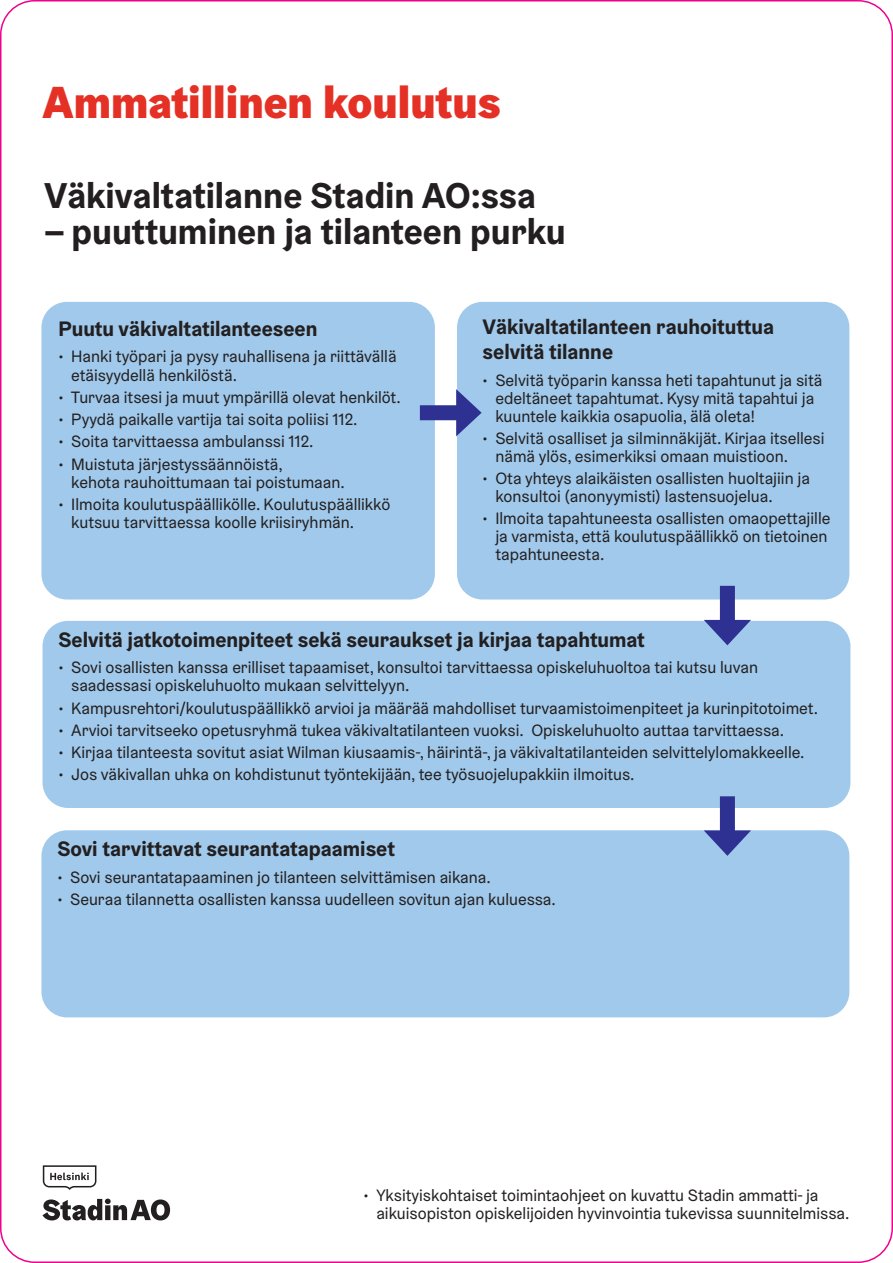
<style>
.page{position:relative;width:893px;height:1263px;background:#fff}
.page>*{position:absolute;margin:0;border:0;box-sizing:border-box;transform-origin:0 0}
.Pääotsikko{font:900 45px "Helsinki Grotesk";color:#e53025}
.Otsikko_2{font:700 36px "Helsinki Grotesk";color:#231f20}
.Otsikko_3{font:700 21px/25.2px "Helsinki Grotesk";color:#231f20}
.t1{font:16.5px/18px "Helsinki Grotesk";color:#231f20}
</style>
<div class="page">
<div style="left:457px;top:302px;width:392px;height:297px;background:#a0c9eb;border-radius:26px"></div>
<div style="left:43px;top:621px;width:807px;height:187px;background:#a0c9eb;border-radius:26px"></div>
<div style="left:41px;top:302px;width:394px;height:297px;background:#a0c9eb;border-radius:26px"></div>
<div style="left:41px;top:830px;width:808px;height:187px;background:#a0c9eb;border-radius:26px"></div>
<svg style="left:43px;top:1165px;width:53px;height:25px"></svg>
<svg style="left:43px;top:1198px;width:127px;height:22px"></svg>
<div style="left:420px;top:405px;width:46px;height:15px;background:#2e3092"></div>
<svg style="left:456px;top:389px;width:26px;height:47px"></svg>
<div style="left:720px;top:586px;width:15px;height:44px;background:#2e3092"></div>
<svg style="left:704px;top:620px;width:47px;height:25px"></svg>
<div style="left:720px;top:796px;width:15px;height:44px;background:#2e3092"></div>
<svg style="left:704px;top:830px;width:47px;height:26px"></svg>
<p class="Pääotsikko" style="left:43px;top:73px;width:459px">Ammatillinen koulutus</p>
<p class="Otsikko_2" style="left:44px;top:173px;width:493px">Väkivaltatilanne Stadin AO:ssa</p>
<p class="Otsikko_2" style="left:44px;top:209px;width:523px">– puuttuminen ja tilanteen purku</p>
<p class="Otsikko_3" style="left:58px;top:316px;width:260px">Puutu väkivaltatilanteeseen</p>
<p class="t1" style="left:71px;top:348px;width:327px">Hanki työpari ja pysy rauhallisena ja riittävällä</p>
<p class="t1" style="left:58px;top:348px;width:7px">•</p>
<p class="t1" style="left:58px;top:388px;width:7px">•</p>
<p class="t1" style="left:58px;top:410px;width:7px">•</p>
<p class="t1" style="left:58px;top:432px;width:7px">•</p>
<p class="t1" style="left:58px;top:455px;width:7px">•</p>
<p class="t1" style="left:58px;top:495px;width:7px">•</p>
<p class="t1" style="left:71px;top:366px;width:167px">etäisyydellä henkilöstä.</p>
<p class="t1" style="left:71px;top:388px;width:331px">Turvaa itsesi ja muut ympärillä olevat henkilöt.</p>
<p class="t1" style="left:71px;top:410px;width:288px">Pyydä paikalle vartija tai soita poliisi 112.</p>
<p class="t1" style="left:71px;top:432px;width:244px">Soita tarvittaessa ambulanssi 112.</p>
<p class="t1" style="left:71px;top:455px;width:213px">Muistuta järjestyssäännöistä,</p>
<p class="t1" style="left:71px;top:473px;width:275px">kehota rauhoittumaan tai poistumaan.</p>
<p class="t1" style="left:71px;top:495px;width:321px">Ilmoita koulutuspäällikölle. Koulutuspäällikkö</p>
<p class="t1" style="left:71px;top:513px;width:284px">kutsuu tarvittaessa koolle kriisiryhmän.</p>
<p class="Otsikko_3" style="left:483px;top:314px;width:293px">Väkivaltatilanteen rauhoituttua selvitä tilanne</p>
<p class="t1" style="left:495px;top:371px;width:328px">Selvitä työparin kanssa heti tapahtunut ja sitä</p>
<p class="t1" style="left:483px;top:371px;width:7px">•</p>
<p class="t1" style="left:483px;top:429px;width:7px">•</p>
<p class="t1" style="left:483px;top:469px;width:7px">•</p>
<p class="t1" style="left:483px;top:509px;width:7px">•</p>
<p class="t1" style="left:495px;top:389px;width:320px">edeltäneet tapahtumat. Kysy mitä tapahtui ja kuuntele kaikkia osapuolia, älä oleta!</p>
<p class="t1" style="left:495px;top:429px;width:331px">Selvitä osalliset ja silminnäkijät. Kirjaa itsellesi</p>
<p class="t1" style="left:495px;top:447px;width:294px">nämä ylös, esimerkiksi omaan muistioon.</p>
<p class="t1" style="left:495px;top:469px;width:316px">Ota yhteys alaikäisten osallisten huoltajiin ja</p>
<p class="t1" style="left:495px;top:487px;width:279px">konsultoi (anonyymisti) lastensuojelua.</p>
<p class="t1" style="left:495px;top:509px;width:336px">Ilmoita tapahtuneesta osallisten omaopettajille</p>
<p class="t1" style="left:495px;top:527px;width:334px">ja varmista, että koulutuspäällikkö on tietoinen tapahtuneesta.</p>
<p class="Otsikko_3" style="left:58px;top:627px;width:588px">Selvitä jatkotoimenpiteet sekä seuraukset ja kirjaa tapahtumat</p>
<p class="t1" style="left:71px;top:658px;width:688px">Sovi osallisten kanssa erilliset tapaamiset, konsultoi tarvittaessa opiskeluhuoltoa tai kutsu luvan</p>
<p class="t1" style="left:58px;top:658px;width:7px">•</p>
<p class="t1" style="left:58px;top:699px;width:7px">•</p>
<p class="t1" style="left:71px;top:676px;width:340px">saadessasi opiskeluhuolto mukaan selvittelyyn.</p>
<p class="t1" style="left:71px;top:699px;width:748px">Kampusrehtori/koulutuspäällikkö arvioi ja määrää mahdolliset turvaamistoimenpiteet ja kurinpitotoimet.</p>
<p class="t1" style="left:58px;top:721px;width:7px">•</p>
<p class="t1" style="left:71px;top:721px;width:454px">Arvioi tarvitseeko opetusryhmä tukea väkivaltatilanteen vuoksi.</p>
<p class="t1" style="left:531px;top:721px;width:254px">Opiskeluhuolto auttaa tarvittaessa.</p>
<p class="t1" style="left:58px;top:743px;width:7px">•</p>
<p class="t1" style="left:71px;top:743px;width:735px">Kirjaa tilanteesta sovitut asiat Wilman kiusaamis-, häirintä ja-, väkivaltatilanteiden selvittelylomakkeelle.</p>
<p class="t1" style="left:58px;top:765px;width:7px">•</p>
<p class="t1" style="left:71px;top:765px;width:565px">Jos väkivallan uhka on kohdistunut työntekijään, tee työsuojelupakkiin ilmoitus.</p>
<p class="Otsikko_3" style="left:57px;top:836px;width:339px">Sovi tarvittavat seurantatapaamiset</p>
<p class="t1" style="left:70px;top:868px;width:422px">Sovi seurantatapaaminen jo tilanteen selvittämisen aikana.</p>
<p class="t1" style="left:57px;top:868px;width:7px">•</p>
<p class="t1" style="left:57px;top:890px;width:7px">•</p>
<p class="t1" style="left:70px;top:890px;width:487px">Seuraa tilannetta osallisten kanssa uudelleen sovitun ajan kuluessa.</p>
<p class="t1" style="left:364px;top:1186px;width:7px">•</p>
<p class="t1" style="left:376px;top:1186px;width:444px">Yksityiskohtaiset toimintaohjeet on kuvattu Stadin ammatti ja-</p>
<p class="t1" style="left:376px;top:1204px;width:475px">aikuisopiston opiskelijoiden hyvinvointia tukevissa suunnitelmissa.</p>
</div>
